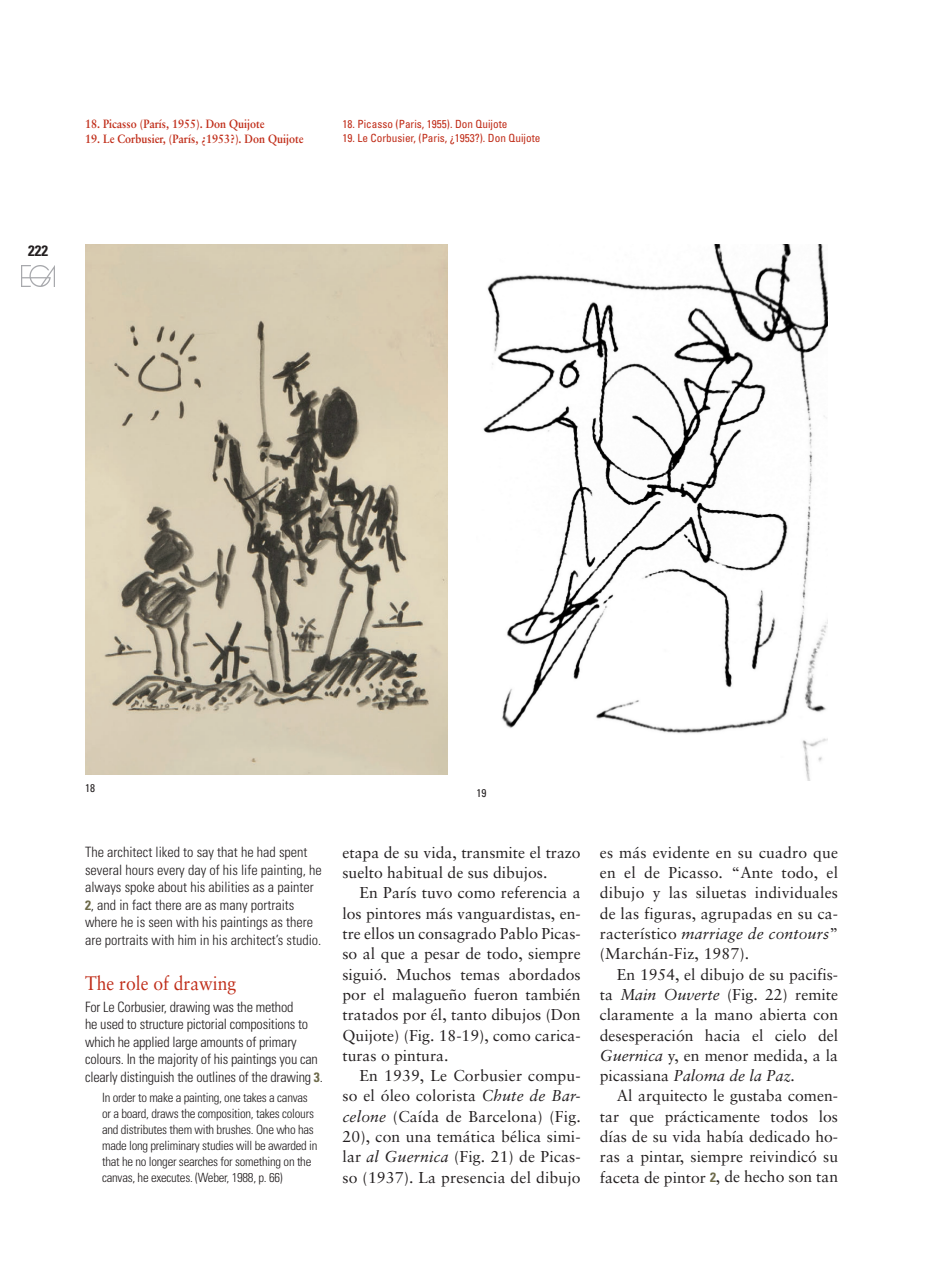
<style>
.page{position:relative;width:936px;height:1276px;background:#fff}
.page>*{position:absolute;margin:0;border:0;box-sizing:border-box;transform-origin:0 0}
.TITULAR_1_INGLES{font:19.5px "Sabon";color:#c02d19;scale:.9 1}
.t1{font:15.75px/20.2px "Sabon";color:#231f20;text-align:justify}
.t2{font:700 condensed 15px "Univers";color:#231f20}
.t3{font:300 condensed 14.25px/17.5px "Univers";color:#231f20}
.t4{font:300 condensed 12.75px/16px "Univers";letter-spacing:-.02em;color:#231f20}
.t5{font:700 12px "Sabon";color:#c02d19;scale:.9 1}
.t6{font:condensed 11.25px "Univers";color:#c02d19}
.PIES_DE_FOTO_INGLES{font:condensed 11.25px "Univers";color:#231f20}
.s1{font-weight:700;font-size:13.5px;color:#6d6a4a}
.s2{font-style:italic}
.s3{font-family:"Univers";font-weight:700;font-stretch:condensed;font-size:13.5px;color:#6d6a4a}
</style>
<div class="page">
<img style="left:22px;top:265px;width:33px;height:21px">
<img style="left:85px;top:244px;width:362px;height:530px">
<img style="left:483px;top:244px;width:344px;height:537px">
<p class="t5" style="left:85px;top:117px;width:201px">18. Picasso (París, 1955). Don Quijote</p>
<p class="t5" style="left:85px;top:131px;width:244px">19. Le Corbusier, (París, ¿1953?). Don Quijote</p>
<p class="t2" style="left:28px;top:242px;width:21px">222</p>
<p class="t6" style="left:342px;top:117px;width:166px">18. Picasso (Paris, 1955). Don Quijote</p>
<p class="t6" style="left:342px;top:131px;width:199px">19. Le Corbusier, (Paris, ¿1953?). Don Quijote</p>
<p class="PIES_DE_FOTO_INGLES" style="left:85px;top:781px;width:11px">18</p>
<p class="t3" style="left:85px;top:843px;width:238px">The architect liked to say that he had spent several hours every day of his life painting, he always spoke about his abilities as a painter <span class="s1">2</span>, and in fact there are as many portraits where he is seen with his paintings as there are portraits with him in his architect’s studio.</p>
<p class="TITULAR_1_INGLES" style="left:85px;top:971px;width:169px">The role of drawing</p>
<p class="t3" style="left:85px;top:998px;width:239px">For Le Corbusier, drawing was the method<br>he used to structure pictorial compositions to which he applied large amounts of primary colours. In the majority of his paintings you can clearly distinguish the outlines of the drawing <span class="s1">3</span>.</p>
<p class="t4" style="left:102px;top:1089px;width:217px">In order to make a painting, one takes a canvas or a board, draws the composition, takes colours and distributes them with brushes. One who has made long preliminary studies will be awarded in that he no longer searches for something on the canvas, he executes. (Weber, 1988, p. 66)</p>
<p class="PIES_DE_FOTO_INGLES" style="left:476px;top:785px;width:11px">19</p>
<p class="t1" style="left:342px;top:842px;width:240px">etapa de su vida, transmite el trazo suelto habitual de sus dibujos.</p>
<p class="t1" style="left:342px;top:882px;width:240px;text-indent:17px">En París tuvo como referencia a los pintores más vanguardistas, en&shy;tre ellos un consagrado Pablo Picas&shy;so al que a pesar de todo, siempre siguió. Muchos temas abordados por el malagueño fueron también tratados por él, tanto dibujos (Don Quijote) (Fig. 18-19), como carica&shy;turas o pintura.</p>
<p class="t1" style="left:342px;top:1065px;width:240px;text-indent:17px">En 1939, Le Corbusier compu&shy;so el óleo colorista <span class="s2">Chute de Bar&shy;celone</span> (Caída de Barcelona) (Fig.<br>20), con una temática bélica simi&shy;lar <span class="s2">al Guernica</span> (Fig. 21) de Picas&shy;so (1937). La presencia del dibujo</p>
<p class="t1" style="left:600px;top:842px;width:240px">es más evidente en su cuadro que en el de Picasso. “Ante todo, el dibujo y las siluetas individuales de las figuras, agrupadas en su ca&shy;racterístico <span class="s2">marriage de contours</span>” (Marchán-Fiz, 1987).</p>
<p class="t1" style="left:600px;top:964px;width:240px;text-indent:17px">En 1954, el dibujo de su pacifis&shy;ta <span class="s2">Main Ouverte</span> (Fig. 22) remite claramente a la mano abierta con desesperación hacia el cielo del <span class="s2">Guernica</span> y, en menor medida, a la picassiana <span class="s2">Paloma de la Paz.</span></p>
<p class="t1" style="left:600px;top:1085px;width:240px;text-indent:17px">Al arquitecto le gustaba comen&shy;tar que prácticamente todos los días de su vida había dedicado ho&shy;ras a pintar, siempre reivindicó su faceta de pintor <span class="s3">2</span>, de hecho son tan</p>
</div>
